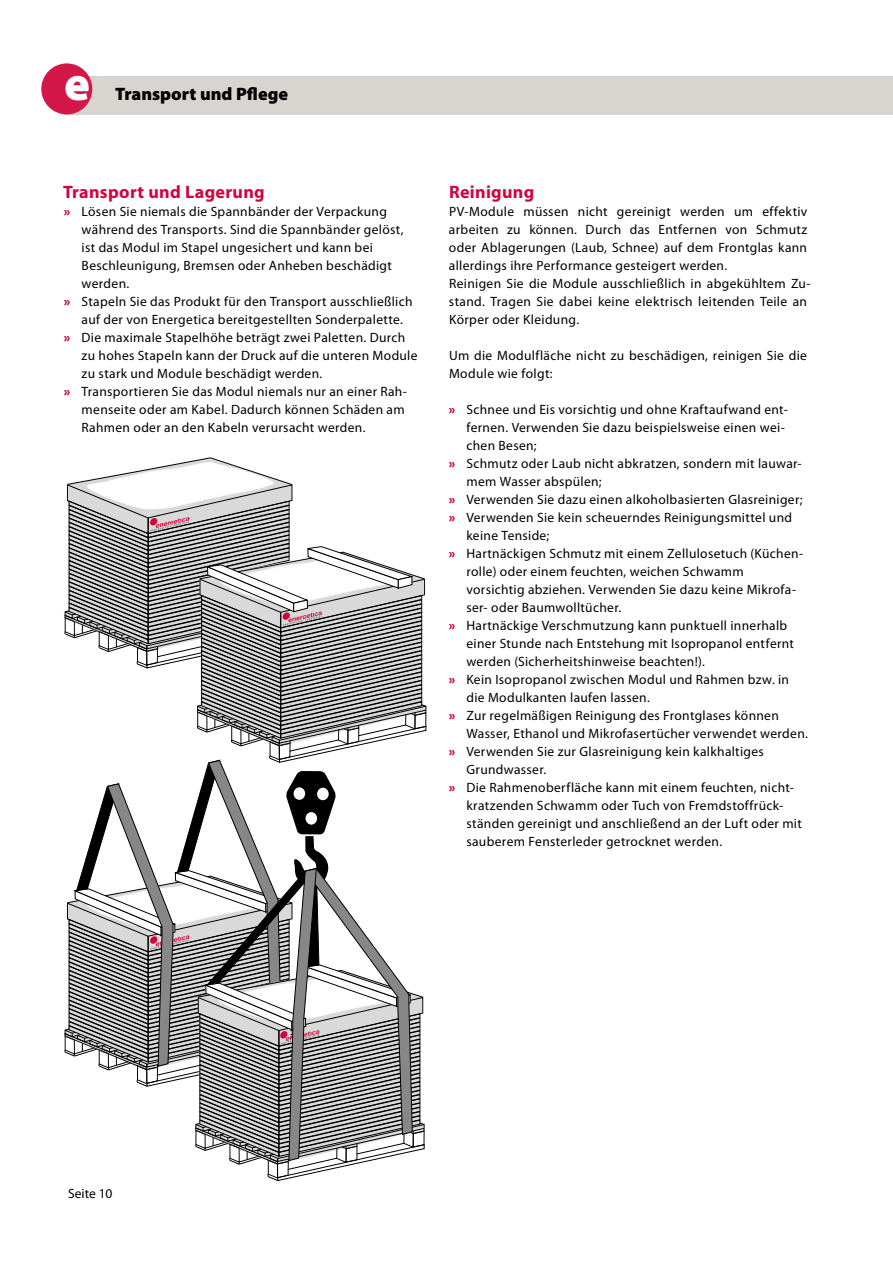
<style>
.page{position:relative;width:893px;height:1263px;background:#fff}
.page>*{position:absolute;margin:0;border:0;box-sizing:border-box;transform-origin:0 0}
.t1{font:900 48px "Myriad Pro";color:#fff}
.t2{font:700 18px "Myriad Pro";letter-spacing:.02em;color:#d0043c}
.t3{font:900 18px "Myriad Pro";color:#000}
.t4{font:13.5px/18px "Myriad Pro";letter-spacing:.025em;color:#000}
.s1{font-weight:900;color:#d0043c}
</style>
<div class="page">
<div style="left:64px;top:76px;width:829px;height:38px;background:#d8d5d0"></div>
<div style="left:41px;top:63px;width:51px;height:51px;background:#d31749;border-radius:50%"></div>
<svg style="left:64px;top:457px;width:363px;height:724px"></svg>
<h1 class="t1" style="left:64px;top:57px;width:27px">e</h1>
<h2 class="t3" style="left:115px;top:84px;width:174px">Transport und Pflege</h2>
<h2 class="t2" style="left:63px;top:180px;width:203px">Transport und Lagerung</h2>
<p class="t4" style="left:64px;top:203px;width:325px"><span class="s1">»</span> Lösen Sie niemals die Spannbänder der Verpackung</p>
<p class="t4" style="left:82px;top:221px;width:323px">während des Transports. Sind die Spannbänder gelöst,</p>
<p class="t4" style="left:82px;top:239px;width:293px">ist das Modul im Stapel ungesichert und kann bei</p>
<p class="t4" style="left:82px;top:257px;width:312px">Beschleunigung, Bremsen oder Anheben beschädigt</p>
<p class="t4" style="left:82px;top:275px;width:49px">werden.</p>
<p class="t4" style="left:64px;top:293px;width:350px"><span class="s1">»</span> Stapeln Sie das Produkt für den Transport ausschließlich</p>
<p class="t4" style="left:82px;top:311px;width:323px">auf der von Energetica bereitgestellten Sonderpalette.</p>
<p class="t4" style="left:64px;top:329px;width:343px"><span class="s1">»</span> Die maximale Stapelhöhe beträgt zwei Paletten. Durch</p>
<p class="t4" style="left:82px;top:347px;width:337px">zu hohes Stapeln kann der Druck auf die unteren Module</p>
<p class="t4" style="left:82px;top:365px;width:242px">zu stark und Module beschädigt werden.</p>
<p class="t4" style="left:64px;top:383px;width:345px"><span class="s1">»</span> Transportieren Sie das Modul niemals nur an einer Rah-</p>
<p class="t4" style="left:82px;top:401px;width:325px">menseite oder am Kabel. Dadurch können Schäden am</p>
<p class="t4" style="left:82px;top:419px;width:285px">Rahmen oder an den Kabeln verursacht werden.</p>
<h2 class="t2" style="left:449px;top:180px;width:87px">Reinigung</h2>
<p class="t4" style="left:449px;top:203px;width:363px">PV-Module müssen nicht gereinigt werden um effektiv arbeiten zu können. Durch das Entfernen von Schmutz oder Ablagerungen (Laub, Schnee) auf dem Frontglas kann allerdings ihre Performance gesteigert werden.<br>Reinigen Sie die Module ausschließlich in abgekühltem Zu&shy;stand. Tragen Sie dabei keine elektrisch leitenden Teile an Körper oder Kleidung.</p>
<p class="t4" style="left:449px;top:347px;width:359px">Um die Modulfläche nicht zu beschädigen, reinigen Sie die<br>Module wie folgt:</p>
<p class="t4" style="left:449px;top:401px;width:341px"><span class="s1">»</span> Schnee und Eis vorsichtig und ohne Kraftaufwand ent-</p>
<p class="t4" style="left:466px;top:419px;width:320px">fernen. Verwenden Sie dazu beispielsweise einen wei-</p>
<p class="t4" style="left:466px;top:437px;width:72px">chen Besen;</p>
<p class="t4" style="left:449px;top:455px;width:355px"><span class="s1">»</span> Schmutz oder Laub nicht abkratzen, sondern mit lauwar-</p>
<p class="t4" style="left:466px;top:473px;width:137px">mem Wasser abspülen;</p>
<p class="t4" style="left:449px;top:491px;width:355px"><span class="s1">»</span> Verwenden Sie dazu einen alkoholbasierten Glasreiniger;</p>
<p class="t4" style="left:449px;top:509px;width:345px"><span class="s1">»</span> Verwenden Sie kein scheuerndes Reinigungsmittel und</p>
<p class="t4" style="left:466px;top:527px;width:84px">keine Tenside;</p>
<p class="t4" style="left:449px;top:545px;width:356px"><span class="s1">»</span> Hartnäckigen Schmutz mit einem Zellulosetuch (Küchen-</p>
<p class="t4" style="left:466px;top:563px;width:279px">rolle) oder einem feuchten, weichen Schwamm</p>
<p class="t4" style="left:466px;top:581px;width:331px">vorsichtig abziehen. Verwenden Sie dazu keine Mikrofa-</p>
<p class="t4" style="left:466px;top:599px;width:156px">ser- oder Baumwolltücher.</p>
<p class="t4" style="left:449px;top:617px;width:340px"><span class="s1">»</span> Hartnäckige Verschmutzung kann punktuell innerhalb</p>
<p class="t4" style="left:466px;top:635px;width:329px">einer Stunde nach Entstehung mit Isopropanol entfernt</p>
<p class="t4" style="left:466px;top:653px;width:240px">werden (Sicherheitshinweise beachten!).</p>
<p class="t4" style="left:449px;top:671px;width:342px"><span class="s1">»</span> Kein Isopropanol zwischen Modul und Rahmen bzw. in</p>
<p class="t4" style="left:466px;top:689px;width:185px">die Modulkanten laufen lassen.</p>
<p class="t4" style="left:449px;top:707px;width:332px"><span class="s1">»</span> Zur regelmäßigen Reinigung des Frontglases können</p>
<p class="t4" style="left:466px;top:725px;width:343px">Wasser, Ethanol und Mikrofasertücher verwendet werden.</p>
<p class="t4" style="left:449px;top:743px;width:317px"><span class="s1">»</span> Verwenden Sie zur Glasreinigung kein kalkhaltiges</p>
<p class="t4" style="left:466px;top:761px;width:81px">Grundwasser.</p>
<p class="t4" style="left:449px;top:779px;width:347px"><span class="s1">»</span> Die Rahmenoberfläche kann mit einem feuchten, nicht-</p>
<p class="t4" style="left:466px;top:797px;width:318px">kratzenden Schwamm oder Tuch von Fremdstoffrück-</p>
<p class="t4" style="left:466px;top:815px;width:337px">ständen gereinigt und anschließend an der Luft oder mit</p>
<p class="t4" style="left:466px;top:833px;width:257px">sauberem Fensterleder getrocknet werden.</p>
<p class="t4" style="left:68px;top:1185px;width:46px">Seite 10</p>
</div>
